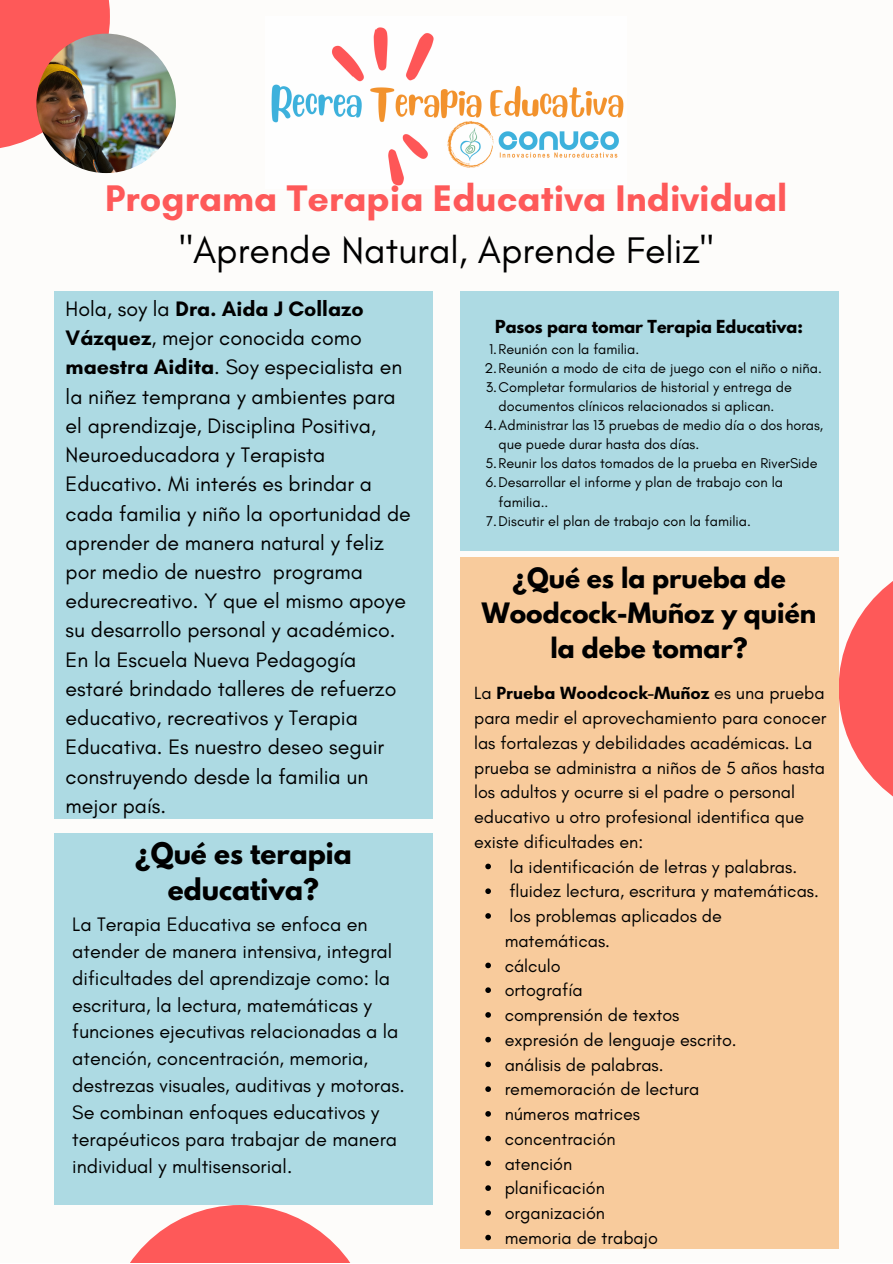
<style>
.page{position:relative;width:893px;height:1264px;background:#fff}
.page>*{position:absolute;margin:0;border:0;box-sizing:border-box;transform-origin:0 0}
.t1{font:700 37.65px "Glacial Indifference";color:#fe5959}
.t2{font:37.65px "Glacial Indifference";color:#000}
.t3{font:700 26.4px/36px "League Spartan";color:#000;text-align:center}
.t4{font:700 24.9px/34.8px "League Spartan";color:#000;text-align:center}
.t5{font:21.3px/29.2px "Glacial Indifference";color:#000}
.t6{font:19.8px/27px "Glacial Indifference";color:#000}
.t7{font:18px/24.8px "Glacial Indifference";color:#000}
.t8{font:700 15.9px "League Spartan";color:#000}
.t9{font:14.4px/19px "Glacial Indifference";color:#000}
.s1{font-weight:700}
</style>
<div class="page">
<div style="left:0;top:0;width:892px;height:1262px;background:#fdfcfa"></div>
<div style="left:0;top:0;width:110px;height:150px;background:#fe5959"></div>
<div style="left:54px;top:291px;width:378px;height:527px;background:#addae3"></div>
<div style="left:460px;top:291px;width:378px;height:259px;background:#addae3"></div>
<div style="left:54px;top:833px;width:378px;height:371px;background:#addae3"></div>
<div style="left:459px;top:557px;width:379px;height:691px;background:#f8cb9c"></div>
<img style="left:36px;top:34px;width:140px;height:139px;border-radius:50%">
<img style="left:271px;top:27px;width:353px;height:159px">
<svg style="left:485px;top:863px;width:6px;height:6px"></svg>
<svg style="left:485px;top:888px;width:6px;height:6px"></svg>
<svg style="left:485px;top:913px;width:6px;height:5px"></svg>
<svg style="left:485px;top:962px;width:6px;height:6px"></svg>
<svg style="left:485px;top:987px;width:6px;height:5px"></svg>
<svg style="left:485px;top:1012px;width:6px;height:5px"></svg>
<svg style="left:485px;top:1036px;width:6px;height:6px"></svg>
<svg style="left:485px;top:1061px;width:6px;height:6px"></svg>
<svg style="left:485px;top:1086px;width:6px;height:5px"></svg>
<svg style="left:485px;top:1111px;width:6px;height:5px"></svg>
<svg style="left:485px;top:1135px;width:6px;height:6px"></svg>
<svg style="left:485px;top:1160px;width:6px;height:6px"></svg>
<svg style="left:485px;top:1185px;width:6px;height:5px"></svg>
<svg style="left:485px;top:1210px;width:6px;height:5px"></svg>
<svg style="left:485px;top:1234px;width:6px;height:6px"></svg>
<svg style="left:838px;top:557px;width:54px;height:265px;fill:#fe5959"></svg>
<svg style="left:106px;top:1204px;width:268px;height:58px;fill:#fe5959"></svg>
<p class="t1" style="left:105px;top:175px;width:683px">Programa Terapia Educativa Individual</p>
<p class="t2" style="left:179px;top:227px;width:536px">"Aprende Natural, Aprende Feliz"</p>
<p class="t5" style="left:66px;top:294px;width:346px">Hola, soy la <span class="s1">Dra. Aida J Collazo<br>Vázquez</span>, mejor conocida como <span class="s1">maestra Aidita</span>. Soy especialista en la niñez temprana y ambientes para el aprendizaje, Disciplina Positiva,<br>Neuroeducadora y Terapista<br>Educativo. Mi interés es brindar a cada familia y niño la oportunidad de aprender de manera natural y feliz por medio de nuestro programa edurecreativo. Y que el mismo apoye su desarrollo personal y académico.<br>En la Escuela Nueva Pedagogía estaré brindado talleres de refuerzo educativo, recreativos y Terapia<br>Educativa. Es nuestro deseo seguir construyendo desde la familia un mejor país.</p>
<p class="t3" style="left:135px;top:839px;width:218px">¿Qué es terapia educativa?</p>
<p class="t6" style="left:72px;top:910px;width:334px">La Terapia Educativa se enfoca en atender de manera intensiva, integral dificultades del aprendizaje como: la escritura, la lectura, matemáticas y funciones ejecutivas relacionadas a la atención, concentración, memoria, destrezas visuales, auditivas y motoras.<br>Se combinan enfoques educativos y terapéuticos para trabajar de manera individual y multisensorial.</p>
<p class="t8" style="left:495px;top:319px;width:309px">Pasos para tomar Terapia Educativa:</p>
<p class="t9" style="left:489px;top:339px;width:152px">1.Reunión con la familia.</p>
<p class="t9" style="left:484px;top:358px;width:339px">2.Reunión a modo de cita de juego con el niño o niña.</p>
<p class="t9" style="left:486px;top:377px;width:307px;text-align:center">3.Completar formularios de historial y entrega de documentos clínicos relacionados si aplican.</p>
<p class="t9" style="left:498px;top:415px;width:326px;text-indent:-14px">4.Administrar las 13 pruebas de medio día o dos horas, que puede durar hasta dos días.</p>
<p class="t9" style="left:485px;top:453px;width:334px">5.Reunir los datos tomados de la prueba en RiverSide</p>
<p class="t9" style="left:498px;top:473px;width:286px;text-indent:-13px">6.Desarrollar el informe y plan de trabajo con la familia..</p>
<p class="t9" style="left:486px;top:511px;width:266px">7.Discutir el plan de trabajo con la familia.</p>
<p class="t4" style="left:482px;top:564px;width:336px">¿Qué es la prueba de<br>Woodcock-Muñoz y quién la debe tomar?</p>
<p class="t7" style="left:474px;top:680px;width:354px">La <span class="s1">Prueba Woodcock-Muñoz</span> es una prueba para medir el aprovechamiento para conocer las fortalezas y debilidades académicas. La prueba se administra a niños de 5 años hasta los adultos y ocurre si el padre o personal educativo u otro profesional identifica que existe dificultades en:</p>
<p class="t7" style="left:509px;top:854px;width:289px">la identificación de letras y palabras.</p>
<p class="t7" style="left:509px;top:878px;width:311px">fluidez lectura, escritura y matemáticas.</p>
<p class="t7" style="left:504px;top:903px;width:219px">los problemas aplicados de matemáticas.</p>
<p class="t7" style="left:504px;top:952px;width:57px">cálculo</p>
<p class="t7" style="left:504px;top:977px;width:80px">ortografía</p>
<p class="t7" style="left:504px;top:1002px;width:176px">comprensión de textos</p>
<p class="t7" style="left:504px;top:1027px;width:233px">expresión de lenguaje escrito.</p>
<p class="t7" style="left:504px;top:1051px;width:160px">análisis de palabras.</p>
<p class="t7" style="left:504px;top:1076px;width:196px">rememoración de lectura</p>
<p class="t7" style="left:504px;top:1101px;width:137px">números matrices</p>
<p class="t7" style="left:504px;top:1126px;width:113px">concentración</p>
<p class="t7" style="left:504px;top:1150px;width:69px">atención</p>
<p class="t7" style="left:504px;top:1175px;width:102px">planificación</p>
<p class="t7" style="left:504px;top:1200px;width:102px">organización</p>
<p class="t7" style="left:504px;top:1224px;width:155px">memoria de trabajo</p>
</div>
